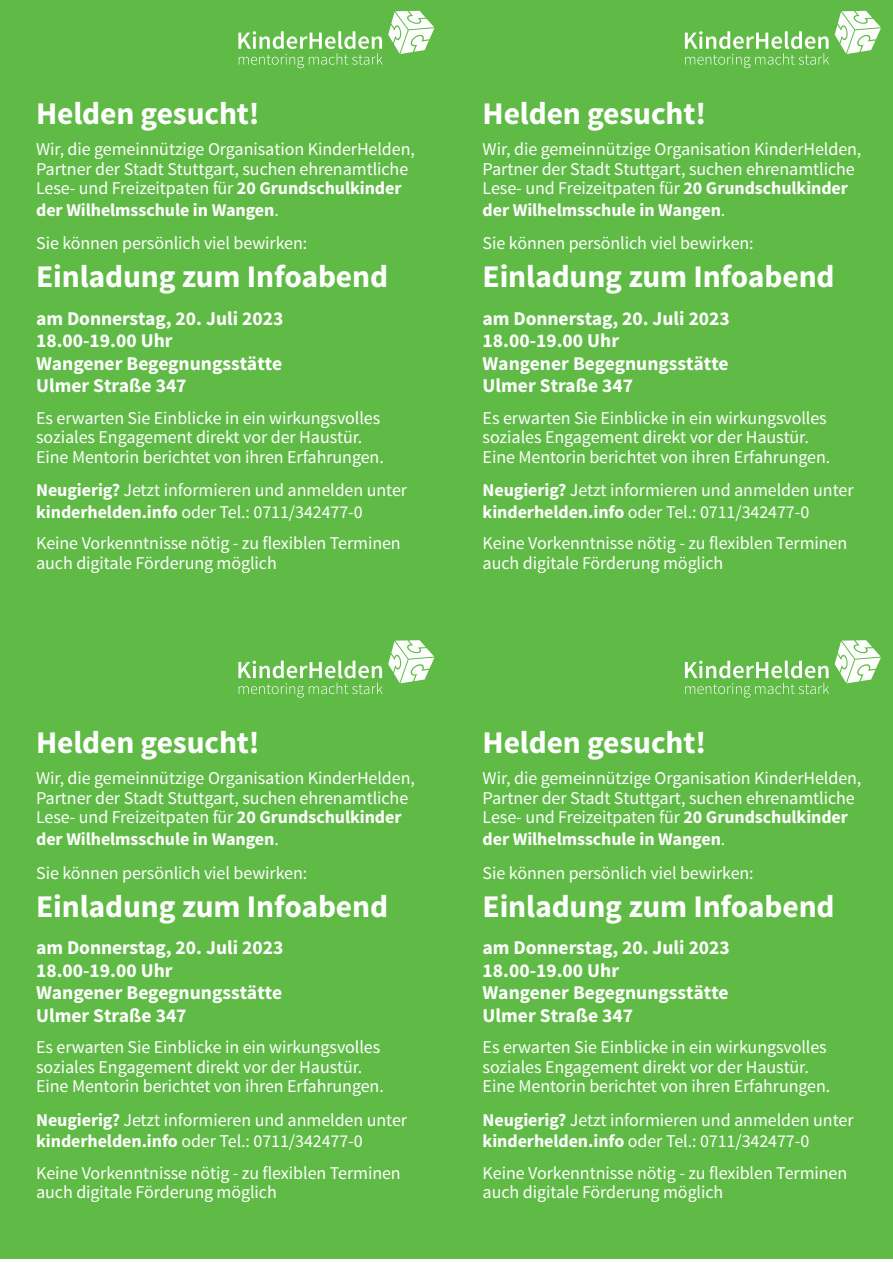
<style>
.page{position:relative;width:893px;height:1263px;background:#fff}
.page>*{position:absolute;margin:0;border:0;box-sizing:border-box;transform-origin:0 0}
.t1{font:700 31.5px "Source Sans Pro";letter-spacing:-.005em;color:#fff}
.t2{font:700 19.5px/22.5px "Source Sans Pro";color:#fff}
.t3{font:18px/19.5px "Source Sans Pro";letter-spacing:-.005em;color:#fff}
.s1{font-weight:700}
</style>
<div class="page">
<div style="left:0;top:0;width:446px;height:629px;background:#60bb46"></div>
<svg style="left:238px;top:11px;width:196px;height:57px"></svg>
<div style="left:446px;top:0;width:447px;height:629px;background:#60bb46"></div>
<svg style="left:685px;top:31px;width:144px;height:37px"></svg>
<svg style="left:835px;top:11px;width:46px;height:43px"></svg>
<div style="left:0;top:629px;width:446px;height:630px;background:#60bb46"></div>
<svg style="left:238px;top:640px;width:196px;height:57px"></svg>
<div style="left:446px;top:629px;width:447px;height:630px;background:#60bb46"></div>
<svg style="left:685px;top:661px;width:144px;height:36px"></svg>
<svg style="left:835px;top:640px;width:46px;height:43px"></svg>
<h1 class="t1" style="left:36px;top:93px;width:225px">Helden gesucht!</h1>
<p class="t3" style="left:36px;top:140px;width:380px">Wir, die gemeinnützige Organisation KinderHelden,<br>Partner der Stadt Stuttgart, suchen ehrenamtliche<br>Lese- und Freizeitpaten für <span class="s1">20 Grundschulkinder</span></p>
<p class="t3" style="left:36px;top:193px;width:273px;line-height:33.6px"><span class="s1">der Wilhelmsschule in Wangen</span>.<br>Sie können persönlich viel bewirken:</p>
<h1 class="t1" style="left:36px;top:256px;width:353px">Einladung zum Infoabend</h1>
<p class="t2" style="left:36px;top:308px;width:249px">am Donnerstag, 20. Juli 2023<br>18.00-19.00 Uhr<br>Wangener Begegnungsstätte<br>Ulmer Straße 347</p>
<p class="t3" style="left:36px;top:408px;width:349px">Es erwarten Sie Einblicke in ein wirkungsvolles soziales Engagement direkt vor der Haustür.<br>Eine Mentorin berichtet von ihren Erfahrungen.</p>
<p class="t3" style="left:36px;top:480px;width:372px;line-height:21.6px"><span class="s1">Neugierig?</span> Jetzt informieren und anmelden unter <span class="s1">kinderhelden.info</span> oder Tel.: 0711/342477-0</p>
<p class="t3" style="left:36px;top:534px;width:366px">Keine Vorkenntnisse nötig - zu flexiblen Terminen auch digitale Förderung möglich</p>
<h1 class="t1" style="left:36px;top:722px;width:225px">Helden gesucht!</h1>
<p class="t3" style="left:36px;top:769px;width:380px">Wir, die gemeinnützige Organisation KinderHelden,<br>Partner der Stadt Stuttgart, suchen ehrenamtliche<br>Lese- und Freizeitpaten für <span class="s1">20 Grundschulkinder</span></p>
<p class="t3" style="left:36px;top:822px;width:273px;line-height:33.6px"><span class="s1">der Wilhelmsschule in Wangen</span>.<br>Sie können persönlich viel bewirken:</p>
<h1 class="t1" style="left:36px;top:886px;width:353px">Einladung zum Infoabend</h1>
<p class="t2" style="left:36px;top:937px;width:249px">am Donnerstag, 20. Juli 2023<br>18.00-19.00 Uhr<br>Wangener Begegnungsstätte<br>Ulmer Straße 347</p>
<p class="t3" style="left:36px;top:1037px;width:349px">Es erwarten Sie Einblicke in ein wirkungsvolles soziales Engagement direkt vor der Haustür.<br>Eine Mentorin berichtet von ihren Erfahrungen.</p>
<p class="t3" style="left:36px;top:1109px;width:372px;line-height:21.6px"><span class="s1">Neugierig?</span> Jetzt informieren und anmelden unter <span class="s1">kinderhelden.info</span> oder Tel.: 0711/342477-0</p>
<p class="t3" style="left:36px;top:1163px;width:366px">Keine Vorkenntnisse nötig - zu flexiblen Terminen auch digitale Förderung möglich</p>
<h1 class="t1" style="left:483px;top:93px;width:225px">Helden gesucht!</h1>
<p class="t3" style="left:483px;top:140px;width:380px">Wir, die gemeinnützige Organisation KinderHelden,<br>Partner der Stadt Stuttgart, suchen ehrenamtliche<br>Lese- und Freizeitpaten für <span class="s1">20 Grundschulkinder</span></p>
<p class="t3" style="left:483px;top:193px;width:273px;line-height:33.6px"><span class="s1">der Wilhelmsschule in Wangen</span>.<br>Sie können persönlich viel bewirken:</p>
<h1 class="t1" style="left:483px;top:256px;width:353px">Einladung zum Infoabend</h1>
<p class="t2" style="left:483px;top:308px;width:249px">am Donnerstag, 20. Juli 2023<br>18.00-19.00 Uhr<br>Wangener Begegnungsstätte<br>Ulmer Straße 347</p>
<p class="t3" style="left:483px;top:408px;width:349px">Es erwarten Sie Einblicke in ein wirkungsvolles soziales Engagement direkt vor der Haustür.<br>Eine Mentorin berichtet von ihren Erfahrungen.</p>
<p class="t3" style="left:483px;top:480px;width:372px;line-height:21.6px"><span class="s1">Neugierig?</span> Jetzt informieren und anmelden unter <span class="s1">kinderhelden.info</span> oder Tel.: 0711/342477-0</p>
<p class="t3" style="left:483px;top:534px;width:366px">Keine Vorkenntnisse nötig - zu flexiblen Terminen auch digitale Förderung möglich</p>
<h1 class="t1" style="left:483px;top:722px;width:225px">Helden gesucht!</h1>
<p class="t3" style="left:483px;top:769px;width:380px">Wir, die gemeinnützige Organisation KinderHelden,<br>Partner der Stadt Stuttgart, suchen ehrenamtliche<br>Lese- und Freizeitpaten für <span class="s1">20 Grundschulkinder</span></p>
<p class="t3" style="left:483px;top:822px;width:273px;line-height:33.6px"><span class="s1">der Wilhelmsschule in Wangen</span>.<br>Sie können persönlich viel bewirken:</p>
<h1 class="t1" style="left:483px;top:886px;width:353px">Einladung zum Infoabend</h1>
<p class="t2" style="left:483px;top:937px;width:249px">am Donnerstag, 20. Juli 2023<br>18.00-19.00 Uhr<br>Wangener Begegnungsstätte<br>Ulmer Straße 347</p>
<p class="t3" style="left:483px;top:1037px;width:349px">Es erwarten Sie Einblicke in ein wirkungsvolles soziales Engagement direkt vor der Haustür.<br>Eine Mentorin berichtet von ihren Erfahrungen.</p>
<p class="t3" style="left:483px;top:1109px;width:372px;line-height:21.6px"><span class="s1">Neugierig?</span> Jetzt informieren und anmelden unter <span class="s1">kinderhelden.info</span> oder Tel.: 0711/342477-0</p>
<p class="t3" style="left:483px;top:1163px;width:366px">Keine Vorkenntnisse nötig - zu flexiblen Terminen auch digitale Förderung möglich</p>
</div>
